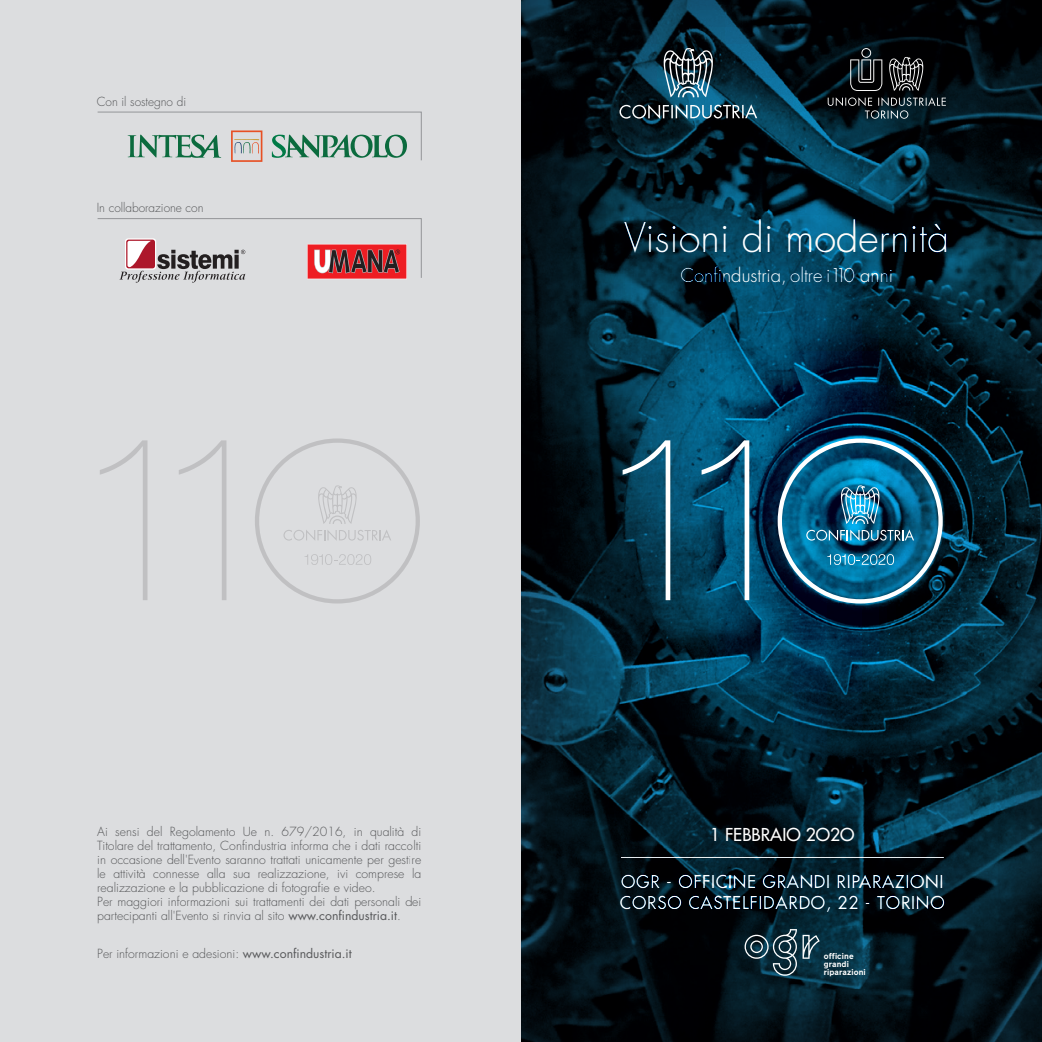
<style>
.page{position:relative;width:1042px;height:1042px;background:#fff}
.page>*{position:absolute;margin:0;border:0;box-sizing:border-box;transform-origin:0 0}
.t1{font:300 39.73px "Futura LT";color:#fff}
.t2{font:300 18.55px "Futura LT";color:#fff}
.t3{font:17.32px/21.2px "Futura LT";letter-spacing:.04em;color:#fff}
.t4{font:17.32px "Futura LT";color:#fff}
.t5{font:300 12.25px/14px "Futura LT";color:#57585a}
.t6{font:700 8.4px/8.2px "New Transport";letter-spacing:.015em;color:#fff}
.s1{font-weight:400}
</style>
<div class="page">
<div style="left:0;top:0;width:522px;height:1042px;background:#dcdddf"></div>
<img style="left:521px;top:0;width:521px;height:1042px">
<svg style="left:622px;top:440px;width:48px;height:160px;background:#235063"></svg>
<svg style="left:701px;top:440px;width:48px;height:160px;background:#206483"></svg>
<svg style="left:777px;top:438px;width:166px;height:165px;background:#1e6586"></svg>
<svg style="left:100px;top:440px;width:47px;height:160px"></svg>
<svg style="left:179px;top:440px;width:47px;height:160px"></svg>
<svg style="left:255px;top:438px;width:165px;height:165px"></svg>
<svg style="left:619px;top:104px;width:138px;height:15px;background:#46616d"></svg>
<svg style="left:663px;top:48px;width:51px;height:49px;background:#4d6772"></svg>
<svg style="left:828px;top:97px;width:118px;height:22px;background:#243138"></svg>
<svg style="left:889px;top:57px;width:34px;height:34px"></svg>
<svg style="left:850px;top:48px;width:32px;height:43px"></svg>
<svg style="left:97px;top:218px;width:325px;height:65px"></svg>
<svg style="left:97px;top:112px;width:325px;height:50px"></svg>
<svg style="left:744px;top:929px;width:76px;height:47px;background:#2c4955"></svg>
<p class="t5" style="left:97px;top:95px;width:91px">Con il sostegno di</p>
<p class="t5" style="left:97px;top:201px;width:108px">In collaborazione con</p>
<h1 class="t1" style="left:624px;top:214px;width:327px">Visioni di modernità</h1>
<h2 class="t2" style="left:680px;top:264px;width:214px">Confindustria, oltre i110 anni</h2>
<p class="t5" style="left:97px;top:825px;width:326px">Ai sensi del Regolamento Ue n. 679/2016, in qualità di Titolare del trattamento, Confindustria informa che i dati raccolti in occasione dell'Evento saranno trattati unicamente per gestire le attività connesse alla sua realizzazione, ivi comprese la realizzazione e la pubblicazione di fotografie e video.<br>Per maggiori informazioni sui trattamenti dei dati personali dei partecipanti all'Evento si rinvia al sito <span class="s1">www.confindustria.it</span>.</p>
<p class="t5" style="left:97px;top:947px;width:256px">Per informazioni e adesioni: <span class="s1">www.confindustria.it</span></p>
<h3 class="t4" style="left:710px;top:823px;width:146px">1 FEBBRAIO 2O2O</h3>
<h3 class="t3" style="left:620px;top:871px;width:326px">OGR - OFFICINE GRANDI RIPARAZIONI<br>CORSO CASTELFIDARDO, 22 - TORINO</h3>
<p class="t6" style="left:824px;top:952px;width:44px">officine grandi riparazioni</p>
</div>
